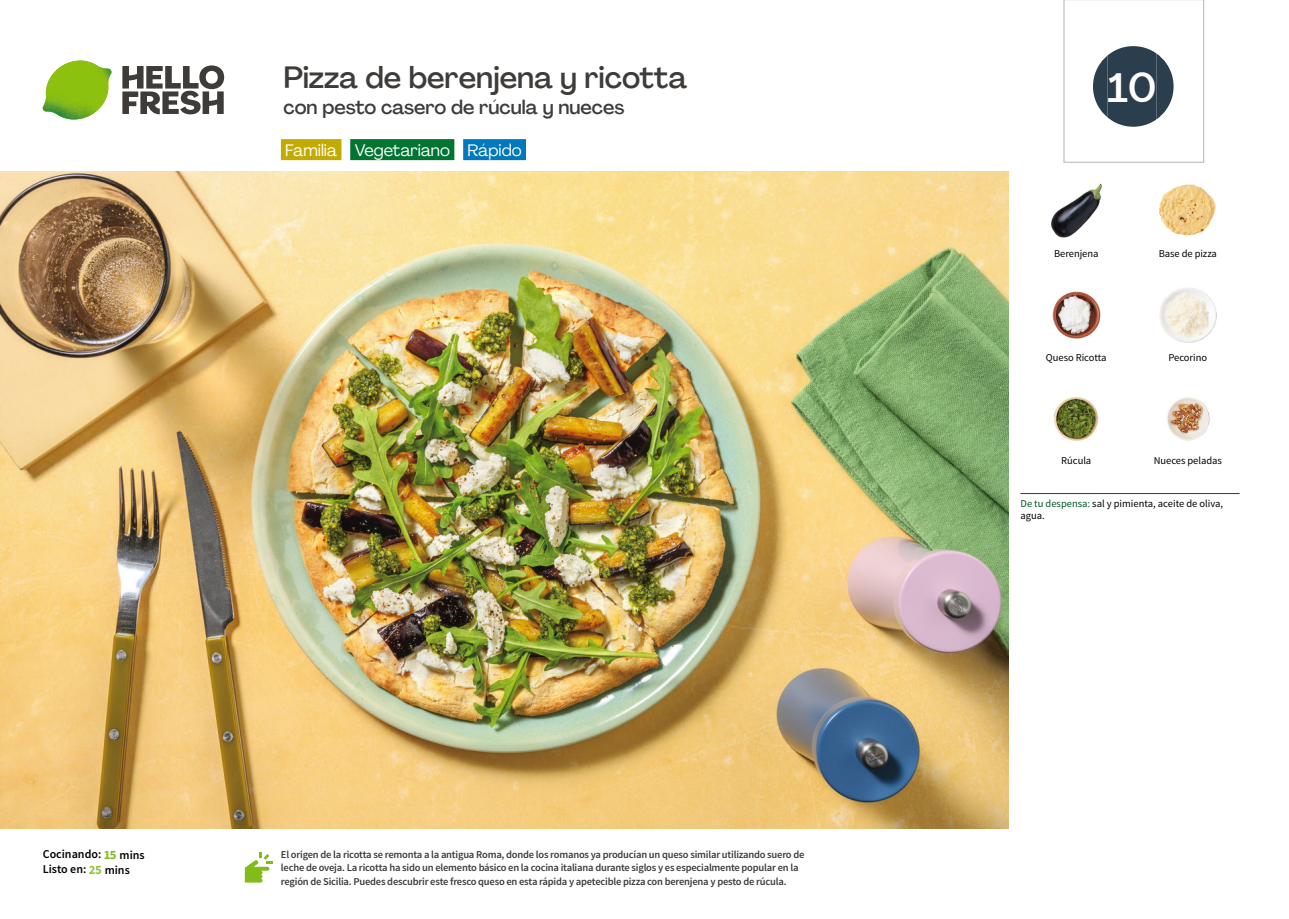
<style>
.page{position:relative;width:1289px;height:919px;background:#fff}
.page>*{position:absolute;margin:0;border:0;box-sizing:border-box;transform-origin:0 0}
.t1{font:500 40.5px "Agrandir";color:#fff}
.t2{font:500 30px "Agrandir";color:#3e3b39}
.t3{font:500 19.5px "Agrandir";color:#3e3b39}
.t4{font:16.5px "Agrandir";color:#fff}
.t5{font:600 12px/15px "Source Sans Pro";color:#000}
.t6{font:600 10.5px/13.5px "Source Sans Pro";letter-spacing:-.02em;color:#3e3b39}
.t7{font:10.5px/12px "Source Sans Pro";letter-spacing:-.005em;color:#000}
.s1{font-weight:700;font-size:12.75px;color:#81bc19}
.s2{font-weight:700;font-size:12.75px;color:#93c53b}
.s3{color:#005923}
</style>
<div class="page">
<svg style="left:122px;top:65px;width:102px;height:49px"></svg>
<svg style="left:43px;top:60px;width:69px;height:60px"></svg>
<img style="left:46px;top:61px;width:34px;height:39px">
<div style="left:281px;top:139px;width:60px;height:21px;background:#c2ab00"></div>
<div style="left:350px;top:139px;width:104px;height:21px;background:#007531"></div>
<div style="left:463px;top:139px;width:63px;height:21px;background:#0078bd"></div>
<img style="left:0;top:172px;width:1008px;height:656px">
<hr style="left:1020px;top:493px;width:219px;height:1px;background:#005923">
<svg style="left:245px;top:852px;width:28px;height:30px"></svg>
<img style="left:1051px;top:183px;width:51px;height:55px">
<img style="left:1159px;top:184px;width:57px;height:52px">
<img style="left:1159px;top:288px;width:57px;height:55px">
<img style="left:1052px;top:291px;width:49px;height:48px">
<img style="left:1167px;top:397px;width:43px;height:44px">
<img style="left:1053px;top:397px;width:46px;height:44px">
<svg style="left:1063px;top:0;width:141px;height:163px"></svg>
<h2 class="t2" style="left:283px;top:59px;width:405px">Pizza de berenjena y ricotta</h2>
<h3 class="t3" style="left:283px;top:95px;width:342px">con pesto casero de rúcula y nueces</h3>
<h3 class="t4" style="left:285px;top:140px;width:238px">Familia Vegetariano Rápido</h3>
<p class="t5" style="left:43px;top:847px;width:103px">Cocinando: <span class="s1">15</span> mins<br>Listo en: <span class="s2">25</span> mins</p>
<p class="t6" style="left:281px;top:847px;width:525px">El origen de la ricotta se remonta a la antigua Roma, donde los romanos ya producían un queso similar utilizando suero de leche de oveja. La ricotta ha sido un elemento básico en la cocina italiana durante siglos y es especialmente popular en la región de Sicilia. Puedes descubrir este fresco queso en esta rápida y apetecible pizza con berenjena y pesto de rúcula.</p>
<h1 class="t1" style="left:1107px;top:63px;width:51px">10</h1>
<p class="t7" style="left:1054px;top:247px;width:46px">Berenjena</p>
<p class="t7" style="left:1158px;top:247px;width:60px">Base de pizza</p>
<p class="t7" style="left:1045px;top:352px;width:62px">Queso Ricotta</p>
<p class="t7" style="left:1168px;top:352px;width:40px">Pecorino</p>
<p class="t7" style="left:1061px;top:454px;width:32px">Rúcula</p>
<p class="t7" style="left:1153px;top:454px;width:69px">Nueces peladas</p>
<p class="t7" style="left:1020px;top:498px;width:204px"><span class="s3">De tu despensa:</span> sal y pimienta, aceite de oliva, agua.</p>
</div>
